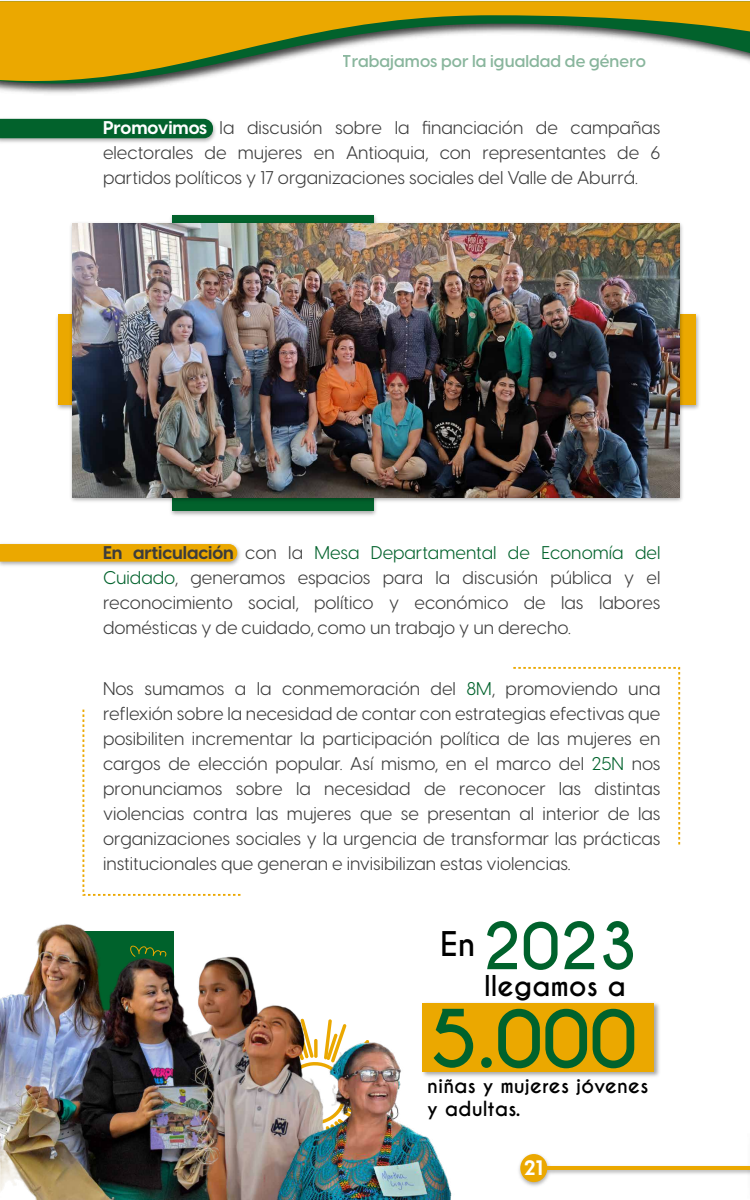
<style>
.page{position:relative;width:750px;height:1200px;background:#fff}
.page>*{position:absolute;margin:0;border:0;box-sizing:border-box;transform-origin:0 0}
.t1{font:700 75.06px "Caviar Dreams";color:#00622c}
.t2{font:700 60.88px "Caviar Dreams";color:#00622c}
.t3{font:700 26.94px "Caviar Dreams";color:#000}
.t4{font:700 20.62px "Visby CF";color:#fff}
.t5{font:700 19.56px/23.4px "Caviar Dreams";color:#000}
.t6{font:18.12px/25px "Visby CF";color:#3c3c3c;text-align:justify}
.t7{font:600 16.88px "Visby CF";letter-spacing:.005em;color:#02622c}
.s1{font-weight:700;color:#fff}
.s2{font-weight:700}
.s3{color:#02622c}
.s4{color:#00622c}
</style>
<div class="page">
<img style="left:0;top:543px;width:240px;height:23px">
<svg style="left:0;top:544px;width:237px;height:18px"></svg>
<img style="left:0;top:118px;width:216px;height:25px">
<div style="left:0;top:119px;width:213px;height:19px;background:#02622c"></div>
<svg style="left:0;top:1px;width:750px;height:92px"></svg>
<div style="left:172px;top:215px;width:201px;height:296px;background:#02622c"></div>
<div style="left:58px;top:314px;width:638px;height:91px;background:#eba800"></div>
<img style="left:67px;top:220px;width:619px;height:285px">
<img style="left:72px;top:224px;width:608px;height:273px">
<img style="left:519px;top:1154px;width:231px;height:32px">
<hr style="left:526px;top:1166px;width:224px;height:4px;background:#eba800">
<div style="left:520px;top:1154px;width:27px;height:28px;background:#eba800;border-radius:50%"></div>
<img style="left:219px;top:956px;width:113px;height:244px">
<img style="left:228px;top:1023px;width:224px;height:177px">
<img style="left:1px;top:924px;width:218px;height:276px">
<svg style="left:130px;top:945px;width:37px;height:12px"></svg>
<img style="left:419px;top:1003px;width:241px;height:76px">
<div style="left:422px;top:1003px;width:231px;height:69px;background:#eba800"></div>
<svg style="left:513px;top:667px;width:168px;height:178px"></svg>
<svg style="left:82px;top:709px;width:159px;height:187px"></svg>
<p class="t7" style="left:343px;top:49px;width:305px">Trabajamos por la igualdad de género</p>
<p class="t6" style="left:103px;top:114px;width:559px"><span class="s1">Promovimos</span> la discusión sobre la financiación de campañas electorales de mujeres en Antioquia, con representantes de 6 partidos políticos y 17 organizaciones sociales del Valle de Aburrá.</p>
<p class="t6" style="left:103px;top:539px;width:559px"><span class="s2">En articulación</span> con la <span class="s3">Mesa Departamental de Economía del Cuidado</span>, generamos espacios para la discusión pública y el reconocimiento social, político y económico de las labores domésticas y de cuidado, como un trabajo y un derecho.</p>
<p class="t6" style="left:103px;top:675px;width:559px">Nos sumamos a la conmemoración del <span class="s3">8M</span>, promoviendo una reflexión sobre la necesidad de contar con estrategias efectivas que posibiliten incrementar la participación política de las mujeres en cargos de elección popular. Así mismo, en el marco del <span class="s4">25N</span> nos pronunciamos sobre la necesidad de reconocer las distintas violencias contra las mujeres que se presentan al interior de las organizaciones sociales y la urgencia de transformar las prácticas institucionales que generan e invisibilizan estas violencias.</p>
<h2 class="t2" style="left:440px;top:909px;width:199px"><sup>En</sup> 2023</h2>
<h3 class="t3" style="left:484px;top:969px;width:143px">llegamos a</h3>
<h1 class="t1" style="left:429px;top:994px;width:209px">5.000</h1>
<p class="t5" style="left:427px;top:1074px;width:223px">niñas y mujeres jóvenes y adultas.</p>
<p class="t4" style="left:524px;top:1152px;width:21px">21</p>
</div>
